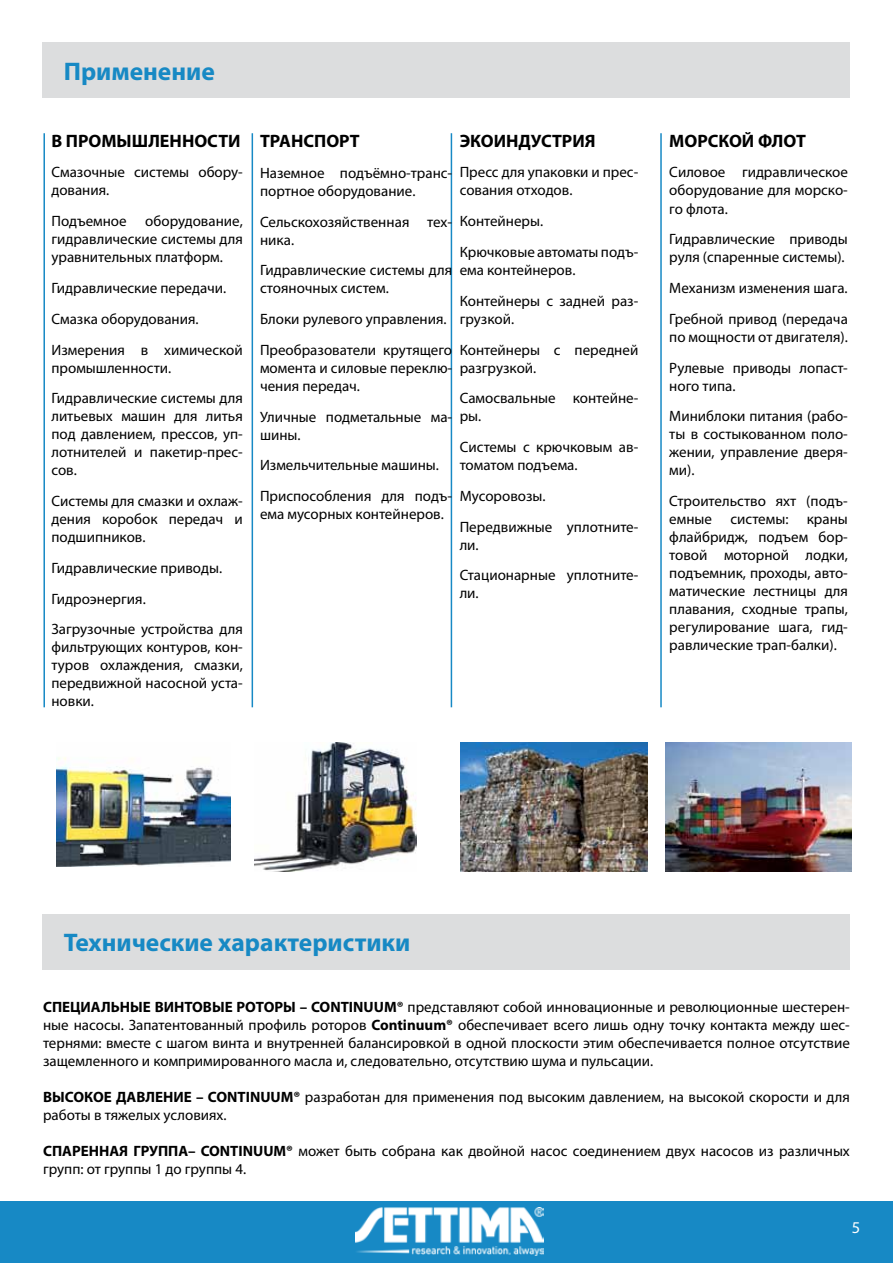
<style>
.page{position:relative;width:893px;height:1263px;background:#fff}
.page>*{position:absolute;margin:0;border:0;box-sizing:border-box;transform-origin:0 0}
.t1{font:700 25.5px "Myriad Pro";color:#1789c4}
.t2{font:700 18px "Myriad Pro";color:#000}
.t3{font:16.5px "Myriad Pro";color:#fff}
.t4{font:15px/18px "Myriad Pro";color:#000}
.s1{font-weight:700}
</style>
<div class="page">
<div style="left:0;top:1202px;width:893px;height:61px;background:#1789c5"></div>
<img style="left:355px;top:1208px;width:189px;height:47px">
<div style="left:43px;top:43px;width:807px;height:55px;background:#dcddde"></div>
<hr style="left:451px;top:133px;width:1px;height:574px;background:#1789c5">
<hr style="left:43px;top:133px;width:2px;height:574px;background:#1789c5">
<img style="left:665px;top:742px;width:187px;height:129px">
<img style="left:254px;top:742px;width:163px;height:129px">
<hr style="left:252px;top:133px;width:1px;height:574px;background:#1789c5">
<div style="left:43px;top:914px;width:807px;height:55px;background:#dcddde"></div>
<img style="left:56px;top:757px;width:174px;height:109px">
<hr style="left:660px;top:133px;width:2px;height:574px;background:#1789c5">
<img style="left:461px;top:742px;width:186px;height:129px">
<h1 class="t1" style="left:64px;top:55px;width:153px">Применение</h1>
<p class="t2" style="left:51px;top:129px;width:191px">В ПРОМЫШЛЕННОСТИ</p>
<p class="t4" style="left:51px;top:163px;width:193px">Смазочные системы обору&shy;дования.</p>
<p class="t4" style="left:51px;top:212px;width:193px;text-align:justify">Подъемное оборудование, гидравлические системы для уравнительных платформ.</p>
<p class="t4" style="left:51px;top:272px;width:193px;line-height:30.8px">Гидравлические передачи.<br>Смазка оборудования.<br>Измерения в химической</p>
<p class="t4" style="left:51px;top:352px;width:193px;line-height:30.8px">промышленности.<br>Гидравлические системы для</p>
<p class="t4" style="left:51px;top:407px;width:193px;text-align:justify">литьевых машин для литья под давлением, прессов, уп&shy;лотнителей и пакетир-прес&shy;сов.</p>
<p class="t4" style="left:51px;top:492px;width:193px;text-align:justify">Системы для смазки и охлаж&shy;дения коробок передач и подшипников.</p>
<p class="t4" style="left:51px;top:552px;width:193px;line-height:30.8px">Гидравлические приводы.<br>Гидроэнергия.<br>Загрузочные устройства для</p>
<p class="t4" style="left:51px;top:638px;width:193px;text-align:justify">фильтрующих контуров, кон&shy;туров охлаждения, смазки, передвижной насосной уста&shy;новки.</p>
<p class="t2" style="left:260px;top:129px;width:101px">ТРАНСПОРТ</p>
<p class="t4" style="left:260px;top:164px;width:194px">Наземное подъёмно-транс&shy;портное оборудование.</p>
<p class="t4" style="left:260px;top:212px;width:194px">Сельскохозяйственная тех&shy;ника.</p>
<p class="t4" style="left:260px;top:261px;width:194px">Гидравлические системы для стояночных систем.</p>
<p class="t4" style="left:260px;top:304px;width:194px;line-height:30.8px">Блоки рулевого управления.<br>Преобразователи крутящего</p>
<p class="t4" style="left:260px;top:359px;width:194px">момента и силовые переклю&shy;чения передач.</p>
<p class="t4" style="left:260px;top:407px;width:194px">Уличные подметальные ма&shy;шины.</p>
<p class="t4" style="left:260px;top:450px;width:194px;line-height:30.8px">Измельчительные машины.<br>Приспособления для подъ-</p>
<p class="t4" style="left:260px;top:505px;width:185px">ема мусорных контейнеров.</p>
<p class="t2" style="left:460px;top:129px;width:137px">ЭКОИНДУСТРИЯ</p>
<p class="t4" style="left:460px;top:163px;width:180px">Пресс для упаковки и прес&shy;сования отходов.</p>
<p class="t4" style="left:460px;top:206px;width:180px;line-height:30.8px">Контейнеры.<br>Крючковые автоматы подъ-</p>
<p class="t4" style="left:460px;top:254px;width:180px;line-height:30.8px">ема контейнеров.<br>Контейнеры с задней раз-</p>
<p class="t4" style="left:460px;top:303px;width:180px;line-height:30.8px">грузкой.<br>Контейнеры с передней</p>
<p class="t4" style="left:460px;top:352px;width:180px;line-height:30.8px">разгрузкой.<br>Самосвальные контейне-</p>
<p class="t4" style="left:460px;top:401px;width:180px;line-height:30.8px">ры.<br>Системы с крючковым ав-</p>
<p class="t4" style="left:460px;top:449px;width:180px;line-height:30.8px">томатом подъема.<br>Мусоровозы.<br>Передвижные уплотните-</p>
<p class="t4" style="left:460px;top:529px;width:180px;line-height:30.8px">ли.<br>Стационарные уплотните-</p>
<p class="t4" style="left:460px;top:584px;width:21px">ли.</p>
<p class="t2" style="left:669px;top:129px;width:138px">МОРСКОЙ ФЛОТ</p>
<p class="t4" style="left:669px;top:163px;width:180px;text-align:justify">Силовое гидравлическое оборудование для морско&shy;го флота.</p>
<p class="t4" style="left:669px;top:230px;width:180px">Гидравлические приводы руля (спаренные системы).</p>
<p class="t4" style="left:669px;top:272px;width:180px;line-height:30.8px">Механизм изменения шага.<br>Гребной привод (передача</p>
<p class="t4" style="left:669px;top:321px;width:180px;line-height:30.8px">по мощности от двигателя).<br>Рулевые приводы лопаст-</p>
<p class="t4" style="left:669px;top:370px;width:180px;line-height:30.8px">ного типа.<br>Миниблоки питания (рабо-</p>
<p class="t4" style="left:669px;top:425px;width:180px;text-align:justify">ты в состыкованном поло&shy;жении, управление дверя&shy;ми).</p>
<p class="t4" style="left:669px;top:492px;width:180px;text-align:justify">Строительство яхт (подъ&shy;емные системы: краны флайбридж, подъем бор&shy;товой моторной лодки, подъемник, проходы, авто&shy;матические лестницы для плавания, сходные трапы, регулирование шага, гид&shy;равлические трап-балки).</p>
<h1 class="t1" style="left:64px;top:926px;width:348px">Технические характеристики</h1>
<p class="t4" style="left:43px;top:998px;width:808px;text-align:justify"><span class="s1">СПЕЦИАЛЬНЫЕ ВИНТОВЫЕ РОТОРЫ – CONTINUUM®</span> представляют собой инновационные и революционные шестерен&shy;ные насосы. Запатентованный профиль роторов <span class="s1">Continuum®</span> обеспечивает всего лишь одну точку контакта между шес&shy;тернями: вместе с шагом винта и внутренней балансировкой в одной плоскости этим обеспечивается полное отсутствие защемленного и компримированного масла и, следовательно, отсутствию шума и пульсации.</p>
<p class="t4" style="left:43px;top:1088px;width:808px"><span class="s1">ВЫСОКОЕ ДАВЛЕНИЕ – CONTINUUM®</span> разработан для применения под высоким давлением, на высокой скорости и для работы в тяжелых условиях.</p>
<p class="t4" style="left:43px;top:1142px;width:808px"><span class="s1">СПАРЕННАЯ ГРУППА– CONTINUUM®</span> может быть собрана как двойной насос соединением двух насосов из различных групп: от группы 1 до группы 4.</p>
<p class="t3" style="left:852px;top:1217px;width:10px">5</p>
</div>
